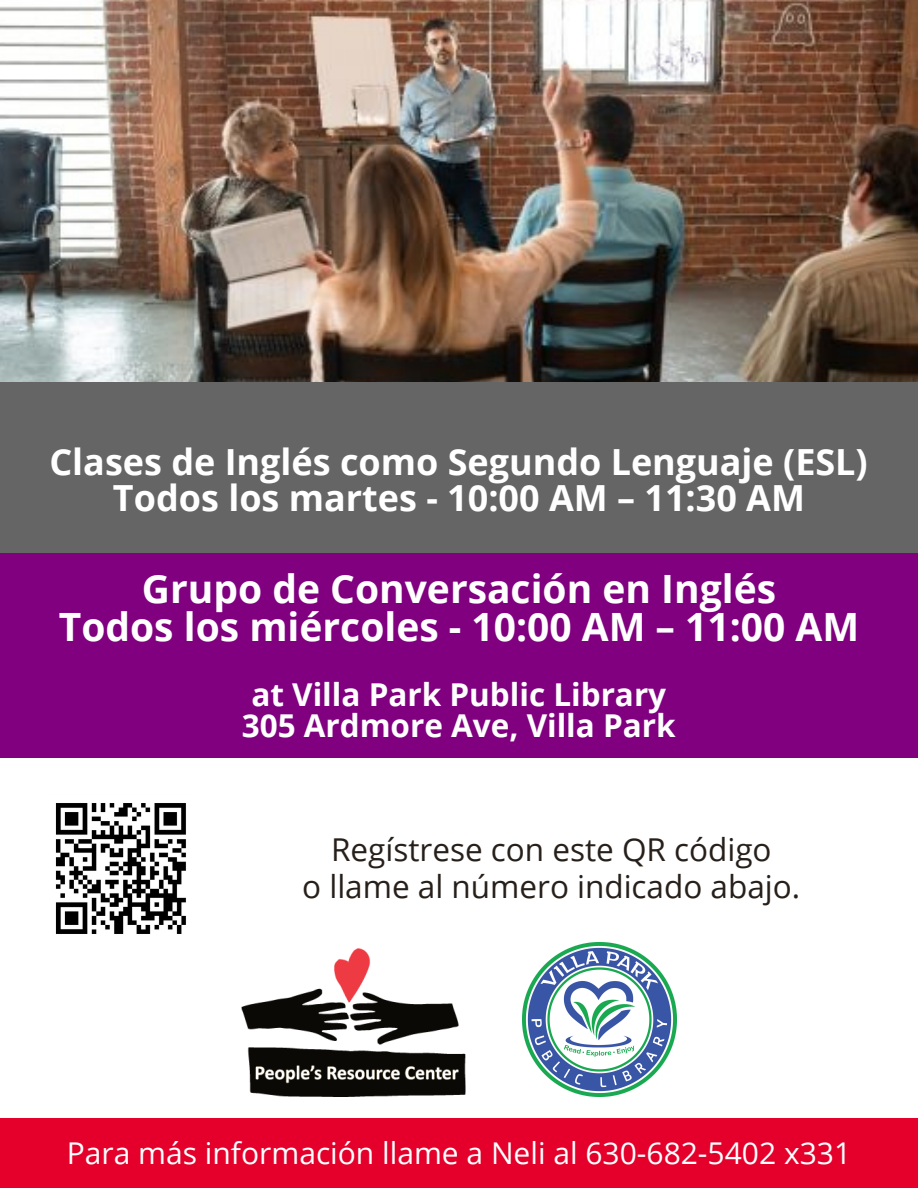
<style>
.page{position:relative;width:918px;height:1188px;background:#fff}
.page>*{position:absolute;margin:0;border:0;box-sizing:border-box;transform-origin:0 0}
.t1{font:700 39px "Open Sans";color:#fff}
.t2{font:700 36px "Open Sans";color:#fff}
.t3{font:31.5px "Open Sans";color:#261f1a}
.t4{font:700 31.5px "Open Sans";color:#fff}
.t5{font:30px "Open Sans";color:#fff}
</style>
<div class="page">
<img style="left:0;top:0;width:918px;height:382px">
<div style="left:0;top:534px;width:918px;height:224px;background:#800080"></div>
<img style="left:55px;top:803px;width:131px;height:131px">
<img style="left:241px;top:949px;width:224px;height:147px">
<div style="left:0;top:1118px;width:918px;height:70px;background:#e4002b"></div>
<img style="left:523px;top:942px;width:154px;height:154px">
<div style="left:0;top:382px;width:918px;height:171px;background:#656565"></div>
<p class="t2" style="left:49px;top:436px;width:820px">Clases de Inglés como Segundo Lenguaje (ESL)</p>
<p class="t2" style="left:113px;top:472px;width:694px">Todos los martes - 10:00 AM – 11:30 AM</p>
<p class="t1" style="left:142px;top:562px;width:636px">Grupo de Conversación en Inglés</p>
<p class="t1" style="left:59px;top:600px;width:802px">Todos los miércoles - 10:00 AM – 11:00 AM</p>
<p class="t4" style="left:251px;top:672px;width:416px">at Villa Park Public Library</p>
<p class="t4" style="left:242px;top:703px;width:435px">305 Ardmore Ave, Villa Park</p>
<p class="t3" style="left:331px;top:827px;width:442px">Regístrese con este QR código</p>
<p class="t3" style="left:302px;top:865px;width:500px">o llame al número indicado abajo.</p>
<p class="t5" style="left:67px;top:1132px;width:786px">Para más información llame a Neli al 630-682-5402 x331</p>
</div>
